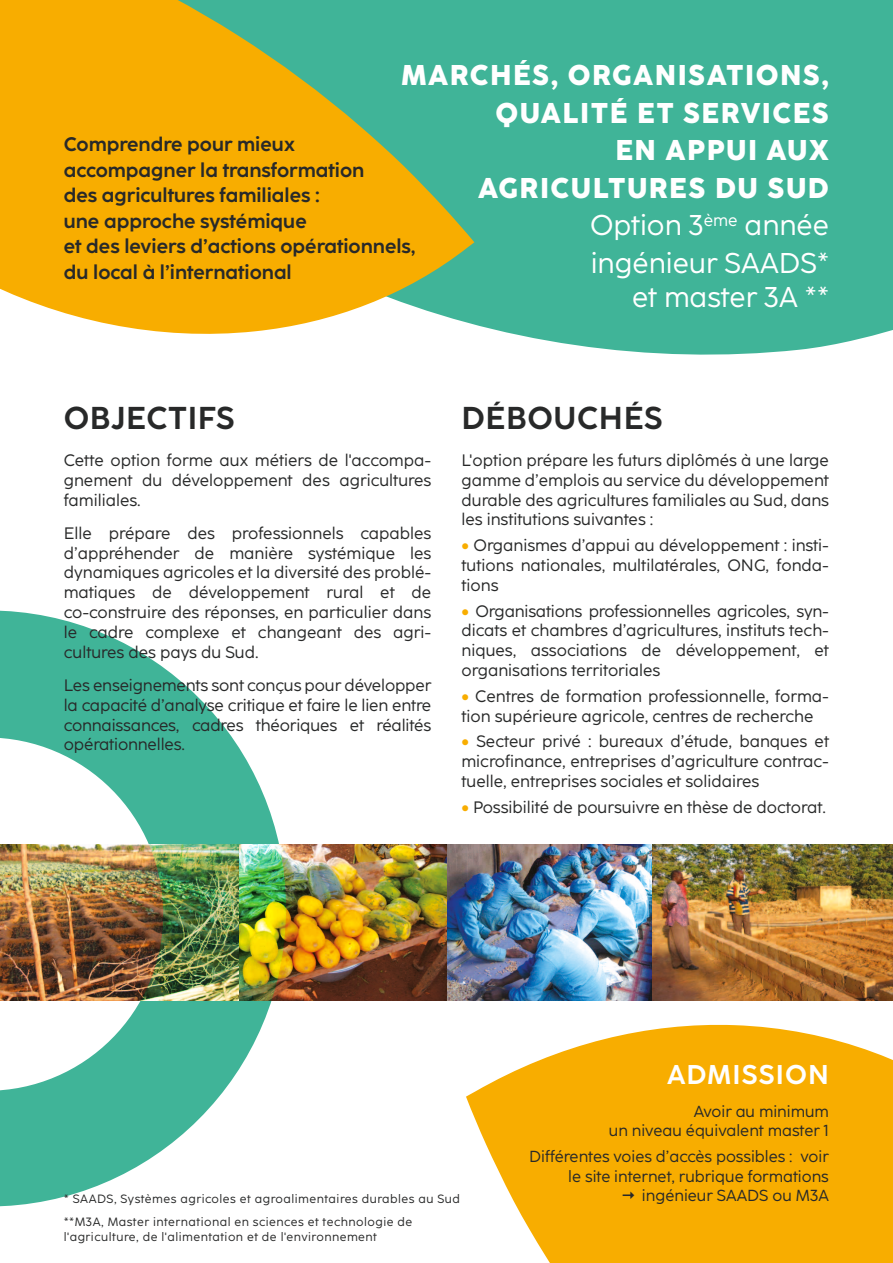
<style>
.page{position:relative;width:893px;height:1263px;background:#fff}
.page>*{position:absolute;margin:0;border:0;box-sizing:border-box;transform-origin:0 0}
.t1{font:700 31.5px "Coco Sharp";letter-spacing:.02em;color:#282929}
.t2{font:800 28.5px/37.5px "Coco Sharp";letter-spacing:.05em;color:#fff;text-align:right}
.t3{font:28.5px "Coco Sharp";color:#fff}
.t4{font:700 27px "Coco Sharp";letter-spacing:.04em;color:#fff}
.t5{font:700 19.5px/25.5px "Coco Sharp";color:#282929}
.t6{font:16.5px/19.8px "Coco Sharp";color:#282929;text-align:justify}
.t7{font:15.9px/19.2px "Coco Sharp";color:#282929;text-align:right}
.t8{font:12px/22.2px "Coco Sharp";letter-spacing:.04em;color:#282929}
.s1{font-weight:400}
.s2{color:#f8ad00}
</style>
<div class="page">
<img style="left:446px;top:844px;width:207px;height:156px">
<img style="left:286px;top:844px;width:160px;height:156px">
<img style="left:653px;top:844px;width:240px;height:156px">
<img style="left:0;top:610px;width:286px;height:596px">
<div style="left:474px;top:0;width:419px;height:355px;background:#40b498"></div>
<svg style="left:0;top:0;width:474px;height:334px;background:#d0b22c"></svg>
<svg style="left:466px;top:1025px;width:427px;height:238px;background:#f8b823"></svg>
<svg style="left:623px;top:1191px;width:11px;height:8px"></svg>
<h2 class="t2" style="left:401px;top:56px;width:430px">MARCHÉS, ORGANISATIONS,<br>QUALITÉ ET SERVICES<br>EN APPUI AUX<br>AGRICULTURES DU SUD<br><span class="s1">Option 3</span><sup>ème</sup> <span class="s1">année<br>ingénieur SAADS*</span></h2>
<h2 class="t3" style="left:632px;top:281px;width:198px">et master 3A **</h2>
<p class="t5" style="left:64px;top:132px;width:353px">Comprendre pour mieux accompagner la transformation<br>des agricultures familiales :<br>une approche systémique<br>et des leviers d’actions opérationnels, du local à l’international</p>
<h1 class="t1" style="left:64px;top:400px;width:173px">OBJECTIFS</h1>
<p class="t6" style="left:64px;top:450px;width:369px">Cette option forme aux métiers de l'accompa&shy;gnement du développement des agricultures familiales.</p>
<p class="t6" style="left:64px;top:523px;width:369px">Elle prépare des professionnels capables d’appréhender de manière systémique les dynamiques agricoles et la diversité des problé&shy;matiques de développement rural et de co-construire des réponses, en particulier dans le cadre complexe et changeant des agri&shy;cultures des pays du Sud.</p>
<p class="t6" style="left:64px;top:675px;width:369px">Les enseignements sont conçus pour développer la capacité d’analyse critique et faire le lien entre connaissances, cadres théoriques et réalités opérationnelles.</p>
<h1 class="t1" style="left:461px;top:400px;width:203px">DÉBOUCHÉS</h1>
<p class="t6" style="left:461px;top:450px;width:369px">L'option prépare les futurs diplômés à une large gamme d’emplois au service du développement durable des agricultures familiales au Sud, dans les institutions suivantes :</p>
<p class="t6" style="left:461px;top:536px;width:369px"><span class="s2">•</span> Organismes d’appui au développement : insti&shy;tutions nationales, multilatérales, ONG, fonda&shy;tions</p>
<p class="t6" style="left:461px;top:601px;width:369px"><span class="s2">•</span> Organisations professionnelles agricoles, syn&shy;dicats et chambres d’agricultures, instituts tech&shy;niques, associations de développement, et organisations territoriales</p>
<p class="t6" style="left:461px;top:686px;width:369px"><span class="s2">•</span> Centres de formation professionnelle, forma&shy;tion supérieure agricole, centres de recherche</p>
<p class="t6" style="left:461px;top:732px;width:369px"><span class="s2">•</span> Secteur privé : bureaux d’étude, banques et microfinance, entreprises d’agriculture contrac&shy;tuelle, entreprises sociales et solidaires</p>
<p class="t6" style="left:461px;top:797px;width:366px"><span class="s2">•</span> Possibilité de poursuivre en thèse de doctorat.</p>
<h3 class="t4" style="left:667px;top:1059px;width:163px">ADMISSION</h3>
<p class="t8" style="left:64px;top:1188px;width:398px">* SAADS, Systèmes agricoles et agroalimentaires durables au Sud **M3A, Master international en sciences et technologie de</p>
<p class="t8" style="left:64px;top:1225px;width:315px">l'agriculture, de l'alimentation et de l'environnement</p>
<p class="t7" style="left:609px;top:1102px;width:221px">Avoir au minimum<br>un niveau équivalent master 1</p>
<p class="t7" style="left:529px;top:1147px;width:301px">Différentes voies d’accès possibles : voir le site internet, rubrique formations ingénieur SAADS ou M3A</p>
</div>
